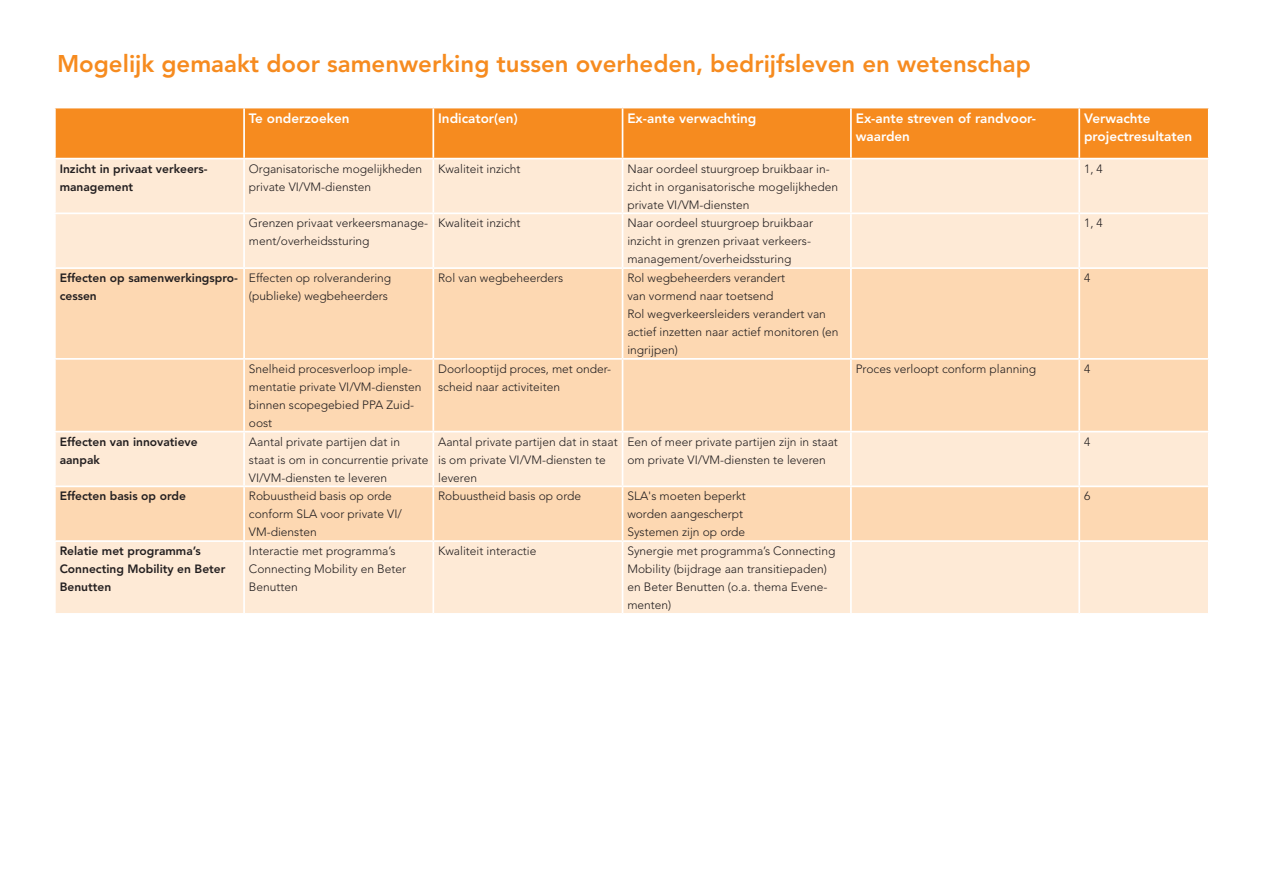
<style>
.page{position:relative;width:1263px;height:893px;background:#fff}
.page>*{position:absolute;margin:0;border:0;box-sizing:border-box;transform-origin:0 0}
.t1{font:800 24px "Avenir LT Std";color:#f68b1f}
.t2{font:800 13.5px/18px "Avenir LT Std";color:#fff}
.t3{font:300 12px/18px "Avenir LT Std";color:#231f20}
.t4{font:800 12px/18px "Avenir LT Std";color:#231f20}
</style>
<div class="page">
<div style="left:56px;top:108px;width:1152px;height:50px;background:#f68b1f"></div>
<div style="left:56px;top:159px;width:1152px;height:454px;background:#feead6"></div>
<svg style="left:56px;top:269px;width:1152px;height:271px;background:#fddbb9"></svg>
<hr style="left:243px;top:108px;width:2px;height:50px;background:#fff">
<hr style="left:432px;top:108px;width:2px;height:50px;background:#fff">
<hr style="left:622px;top:108px;width:1px;height:50px;background:#fff">
<hr style="left:850px;top:108px;width:2px;height:50px;background:#fff">
<hr style="left:1078px;top:108px;width:2px;height:50px;background:#fff">
<hr style="left:243px;top:159px;width:2px;height:53px;background:#fff">
<hr style="left:432px;top:159px;width:2px;height:53px;background:#fff">
<hr style="left:622px;top:159px;width:1px;height:53px;background:#fff">
<hr style="left:850px;top:159px;width:2px;height:53px;background:#fff">
<hr style="left:1078px;top:159px;width:2px;height:53px;background:#fff">
<hr style="left:54px;top:212px;width:190px;height:2px;background:#fff">
<hr style="left:244px;top:212px;width:189px;height:2px;background:#fff">
<hr style="left:243px;top:214px;width:2px;height:53px;background:#fff">
<hr style="left:433px;top:212px;width:189px;height:2px;background:#fff">
<hr style="left:432px;top:214px;width:2px;height:53px;background:#fff">
<hr style="left:622px;top:212px;width:229px;height:2px;background:#fff">
<hr style="left:622px;top:214px;width:1px;height:53px;background:#fff">
<hr style="left:851px;top:212px;width:228px;height:2px;background:#fff">
<hr style="left:850px;top:214px;width:2px;height:53px;background:#fff">
<hr style="left:1079px;top:212px;width:131px;height:2px;background:#fff">
<hr style="left:1078px;top:214px;width:2px;height:53px;background:#fff">
<hr style="left:54px;top:267px;width:190px;height:2px;background:#fff">
<hr style="left:244px;top:267px;width:189px;height:2px;background:#fff">
<hr style="left:243px;top:269px;width:2px;height:89px;background:#fff">
<hr style="left:433px;top:267px;width:189px;height:2px;background:#fff">
<hr style="left:432px;top:269px;width:2px;height:89px;background:#fff">
<hr style="left:622px;top:267px;width:229px;height:2px;background:#fff">
<hr style="left:622px;top:269px;width:1px;height:89px;background:#fff">
<hr style="left:851px;top:267px;width:228px;height:2px;background:#fff">
<hr style="left:850px;top:269px;width:2px;height:89px;background:#fff">
<hr style="left:1079px;top:267px;width:131px;height:2px;background:#fff">
<hr style="left:1078px;top:269px;width:2px;height:89px;background:#fff">
<hr style="left:54px;top:358px;width:190px;height:2px;background:#fff">
<hr style="left:244px;top:358px;width:189px;height:2px;background:#fff">
<hr style="left:243px;top:360px;width:2px;height:71px;background:#fff">
<hr style="left:433px;top:358px;width:189px;height:2px;background:#fff">
<hr style="left:432px;top:360px;width:2px;height:71px;background:#fff">
<hr style="left:622px;top:358px;width:229px;height:2px;background:#fff">
<hr style="left:622px;top:360px;width:1px;height:71px;background:#fff">
<hr style="left:851px;top:358px;width:228px;height:2px;background:#fff">
<hr style="left:850px;top:360px;width:2px;height:71px;background:#fff">
<hr style="left:1079px;top:358px;width:131px;height:2px;background:#fff">
<hr style="left:1078px;top:360px;width:2px;height:71px;background:#fff">
<hr style="left:54px;top:431px;width:190px;height:1px;background:#fff">
<hr style="left:244px;top:431px;width:189px;height:1px;background:#fff">
<hr style="left:243px;top:432px;width:2px;height:53px;background:#fff">
<hr style="left:433px;top:431px;width:189px;height:1px;background:#fff">
<hr style="left:432px;top:432px;width:2px;height:53px;background:#fff">
<hr style="left:622px;top:431px;width:229px;height:1px;background:#fff">
<hr style="left:622px;top:432px;width:1px;height:53px;background:#fff">
<hr style="left:851px;top:431px;width:228px;height:1px;background:#fff">
<hr style="left:850px;top:432px;width:2px;height:53px;background:#fff">
<hr style="left:1079px;top:431px;width:131px;height:1px;background:#fff">
<hr style="left:1078px;top:432px;width:2px;height:53px;background:#fff">
<hr style="left:54px;top:485px;width:190px;height:2px;background:#fff">
<hr style="left:244px;top:485px;width:189px;height:2px;background:#fff">
<hr style="left:243px;top:487px;width:2px;height:53px;background:#fff">
<hr style="left:433px;top:485px;width:189px;height:2px;background:#fff">
<hr style="left:432px;top:487px;width:2px;height:53px;background:#fff">
<hr style="left:622px;top:485px;width:229px;height:2px;background:#fff">
<hr style="left:622px;top:487px;width:1px;height:53px;background:#fff">
<hr style="left:851px;top:485px;width:228px;height:2px;background:#fff">
<hr style="left:850px;top:487px;width:2px;height:53px;background:#fff">
<hr style="left:1079px;top:485px;width:131px;height:2px;background:#fff">
<hr style="left:1078px;top:487px;width:2px;height:53px;background:#fff">
<hr style="left:54px;top:540px;width:190px;height:2px;background:#fff">
<hr style="left:244px;top:540px;width:189px;height:2px;background:#fff">
<hr style="left:243px;top:542px;width:2px;height:71px;background:#fff">
<hr style="left:433px;top:540px;width:189px;height:2px;background:#fff">
<hr style="left:432px;top:542px;width:2px;height:71px;background:#fff">
<hr style="left:622px;top:540px;width:229px;height:2px;background:#fff">
<hr style="left:622px;top:542px;width:1px;height:71px;background:#fff">
<hr style="left:851px;top:540px;width:228px;height:2px;background:#fff">
<hr style="left:850px;top:542px;width:2px;height:71px;background:#fff">
<hr style="left:1079px;top:540px;width:131px;height:2px;background:#fff">
<hr style="left:1078px;top:542px;width:2px;height:71px;background:#fff">
<h1 class="t1" style="left:57px;top:50px;width:975px">Mogelijk gemaakt door samenwerking tussen overheden, bedrijfsleven en wetenschap</h1>
<p class="t2" style="left:249px;top:109px;width:102px">Te onderzoeken</p>
<p class="t2" style="left:438px;top:109px;width:81px">Indicator(en)</p>
<p class="t2" style="left:627px;top:109px;width:131px">Ex-ante verwachting</p>
<p class="t2" style="left:856px;top:109px;width:182px">Ex-ante streven of randvoor&shy;waarden</p>
<p class="t2" style="left:1084px;top:109px;width:110px">Verwachte projectresultaten</p>
<p class="t4" style="left:60px;top:159px;width:150px">Inzicht in privaat verkeers&shy;management</p>
<p class="t3" style="left:249px;top:159px;width:175px">Organisatorische mogelijkheden private VI/VM-diensten</p>
<p class="t3" style="left:438px;top:159px;width:84px">Kwaliteit inzicht</p>
<p class="t3" style="left:627px;top:159px;width:212px">Naar oordeel stuurgroep bruikbaar in&shy;zicht in organisatorische mogelijkheden private VI/VM-diensten</p>
<p class="t3" style="left:1084px;top:159px;width:20px">1, 4</p>
<p class="t3" style="left:249px;top:214px;width:181px">Grenzen privaat verkeersmanage&shy;ment/overheidssturing</p>
<p class="t3" style="left:438px;top:214px;width:84px">Kwaliteit inzicht</p>
<p class="t3" style="left:627px;top:214px;width:187px">Naar oordeel stuurgroep bruikbaar inzicht in grenzen privaat verkeers&shy;management/overheidssturing</p>
<p class="t3" style="left:1084px;top:214px;width:20px">1, 4</p>
<p class="t4" style="left:60px;top:269px;width:180px">Effecten op samenwerkingspro&shy;cessen</p>
<p class="t3" style="left:249px;top:269px;width:144px">Effecten op rolverandering (publieke) wegbeheerders</p>
<p class="t3" style="left:438px;top:269px;width:127px">Rol van wegbeheerders</p>
<p class="t3" style="left:627px;top:269px;width:213px">Rol wegbeheerders verandert<br>van vormend naar toetsend<br>Rol wegverkeersleiders verandert van actief inzetten naar actief monitoren (en ingrijpen)</p>
<p class="t3" style="left:1084px;top:269px;width:8px">4</p>
<p class="t3" style="left:249px;top:360px;width:174px">Snelheid procesverloop imple&shy;mentatie private VI/VM-diensten binnen scopegebied PPA Zuid&shy;oost</p>
<p class="t3" style="left:438px;top:360px;width:175px">Doorlooptijd proces, met onder&shy;scheid naar activiteiten</p>
<p class="t3" style="left:856px;top:360px;width:182px">Proces verloopt conform planning</p>
<p class="t3" style="left:1084px;top:360px;width:8px">4</p>
<p class="t4" style="left:60px;top:432px;width:140px">Effecten van innovatieve aanpak</p>
<p class="t3" style="left:249px;top:432px;width:181px">Aantal private partijen dat in staat is om in concurrentie private<br>VI/VM-diensten te leveren</p>
<p class="t3" style="left:438px;top:432px;width:181px">Aantal private partijen dat in staat is om private VI/VM-diensten te leveren</p>
<p class="t3" style="left:627px;top:432px;width:212px">Een of meer private partijen zijn in staat om private VI/VM-diensten te leveren</p>
<p class="t3" style="left:1084px;top:432px;width:8px">4</p>
<p class="t4" style="left:60px;top:487px;width:128px">Effecten basis op orde</p>
<p class="t3" style="left:249px;top:487px;width:154px">Robuustheid basis op orde conform SLA voor private VI/<br>VM-diensten</p>
<p class="t3" style="left:438px;top:487px;width:144px">Robuustheid basis op orde</p>
<p class="t3" style="left:627px;top:487px;width:120px">SLA's moeten beperkt worden aangescherpt<br>Systemen zijn op orde</p>
<p class="t3" style="left:1084px;top:487px;width:8px">6</p>
<p class="t4" style="left:60px;top:542px;width:167px">Relatie met programma’s<br>Connecting Mobility en Beter<br>Benutten</p>
<p class="t3" style="left:249px;top:542px;width:159px">Interactie met programma’s<br>Connecting Mobility en Beter<br>Benutten</p>
<p class="t3" style="left:438px;top:542px;width:100px">Kwaliteit interactie</p>
<p class="t3" style="left:627px;top:542px;width:210px">Synergie met programma’s Connecting<br>Mobility (bijdrage aan transitiepaden) en Beter Benutten (o.a. thema Evene&shy;menten)</p>
</div>
